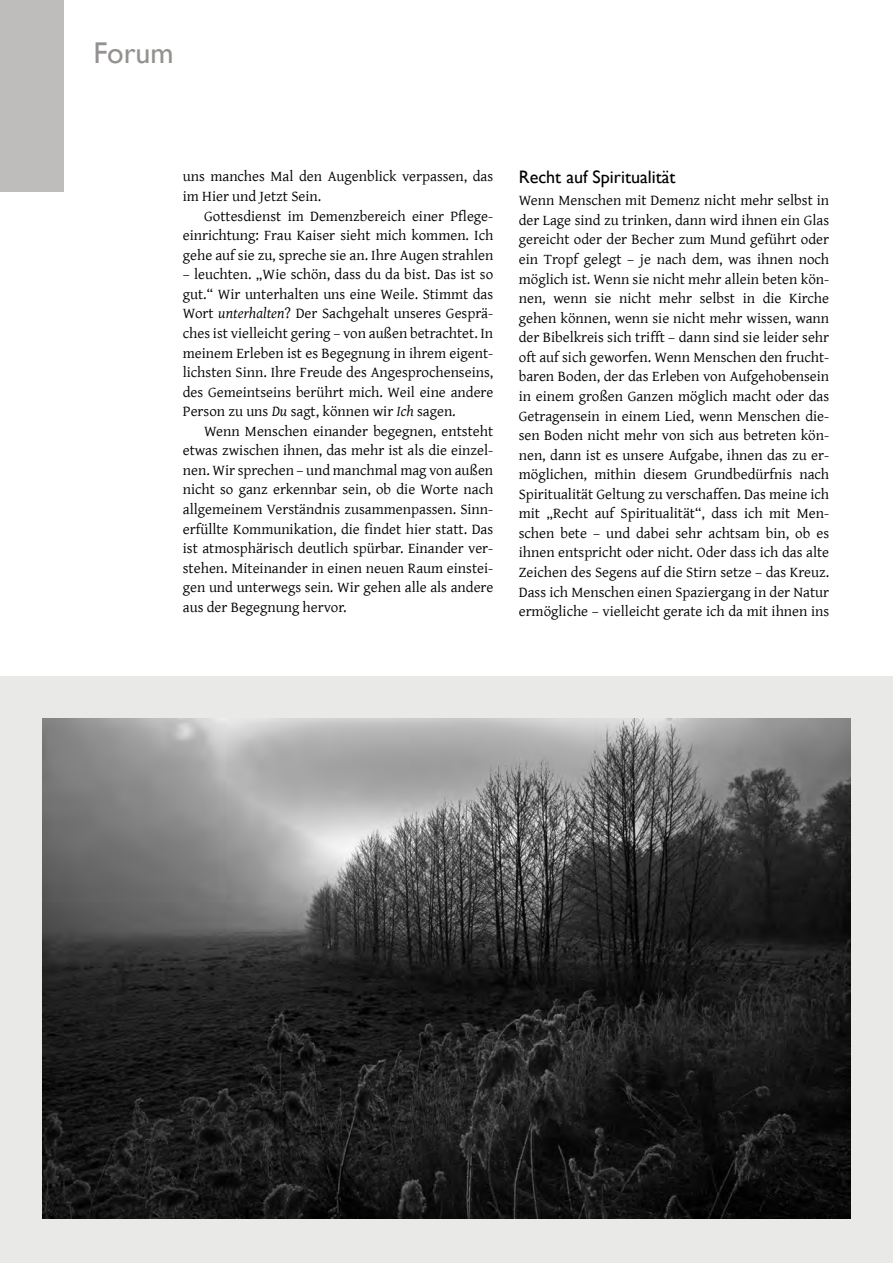
<style>
.page{position:relative;width:893px;height:1263px;background:#fff}
.page>*{position:absolute;margin:0;border:0;box-sizing:border-box;transform-origin:0 0}
.t1{font:30px "Gill Sans";color:#949290}
.t2{font:18px "Gill Sans";color:#000}
.t3{font:15px/19.5px "Gentium";color:#000;text-align:justify}
.s1{font-style:italic}
</style>
<div class="page">
<div style="left:0;top:676px;width:893px;height:587px;background:#e9e9e8"></div>
<hr style="left:892px;top:0;width:1px;height:1263px;background:#e9e9e8">
<div style="left:0;top:0;width:64px;height:191px;background:#bebdbc"></div>
<img style="left:43px;top:719px;width:807px;height:499px">
<h1 class="t1" style="left:94px;top:35px;width:82px">Forum</h1>
<p class="t3" style="left:183px;top:166px;width:312px">uns manches Mal den Augenblick verpassen, das im Hier und Jetzt Sein.</p>
<p class="t3" style="left:183px;top:205px;width:312px;text-indent:21px">Gottesdienst im Demenzbereich einer Pflege&shy;einrichtung: Frau Kaiser sieht mich kommen. Ich gehe auf sie zu, spreche sie an. Ihre Augen strahlen</p>
<p class="t3" style="left:183px;top:264px;width:312px">– leuchten. „Wie schön, dass du da bist. Das ist so gut.“ Wir unterhalten uns eine Weile. Stimmt das Wort <span class="s1">unterhalten</span>? Der Sachgehalt unseres Gesprä&shy;ches ist vielleicht gering – von außen betrachtet. In meinem Erleben ist es Begegnung in ihrem eigent&shy;lichsten Sinn. Ihre Freude des Angesprochenseins, des Gemeintseins berührt mich. Weil eine andere Person zu uns <span class="s1">Du</span> sagt, können wir <span class="s1">Ich</span> sagen.</p>
<p class="t3" style="left:183px;top:420px;width:312px;text-indent:21px">Wenn Menschen einander begegnen, entsteht etwas zwischen ihnen, das mehr ist als die einzel&shy;nen. Wir sprechen – und manchmal mag von außen nicht so ganz erkennbar sein, ob die Worte nach allgemeinem Verständnis zusammenpassen. Sinn&shy;erfüllte Kommunikation, die findet hier statt. Das ist atmosphärisch deutlich spürbar. Einander ver&shy;stehen. Miteinander in einen neuen Raum einstei&shy;gen und unterwegs sein. Wir gehen alle als andere aus der Begegnung hervor.</p>
<p class="t2" style="left:519px;top:166px;width:158px">Recht auf Spiritualität</p>
<p class="t3" style="left:519px;top:190px;width:312px">Wenn Menschen mit Demenz nicht mehr selbst in der Lage sind zu trinken, dann wird ihnen ein Glas gereicht oder der Becher zum Mund geführt oder ein Tropf gelegt – je nach dem, was ihnen noch möglich ist. Wenn sie nicht mehr allein beten kön&shy;nen, wenn sie nicht mehr selbst in die Kirche gehen können, wenn sie nicht mehr wissen, wann der Bibelkreis sich trifft – dann sind sie leider sehr oft auf sich geworfen. Wenn Menschen den frucht&shy;baren Boden, der das Erleben von Aufgehobensein in einem großen Ganzen möglich macht oder das Getragensein in einem Lied, wenn Menschen die&shy;sen Boden nicht mehr von sich aus betreten kön&shy;nen, dann ist es unsere Aufgabe, ihnen das zu er&shy;möglichen, mithin diesem Grundbedürfnis nach Spiritualität Geltung zu verschaffen. Das meine ich mit „Recht auf Spiritualität“, dass ich mit Men&shy;schen bete – und dabei sehr achtsam bin, ob es ihnen entspricht oder nicht. Oder dass ich das alte Zeichen des Segens auf die Stirn setze – das Kreuz.<br>Dass ich Menschen einen Spaziergang in der Natur ermögliche – vielleicht gerate ich da mit ihnen ins</p>
</div>
